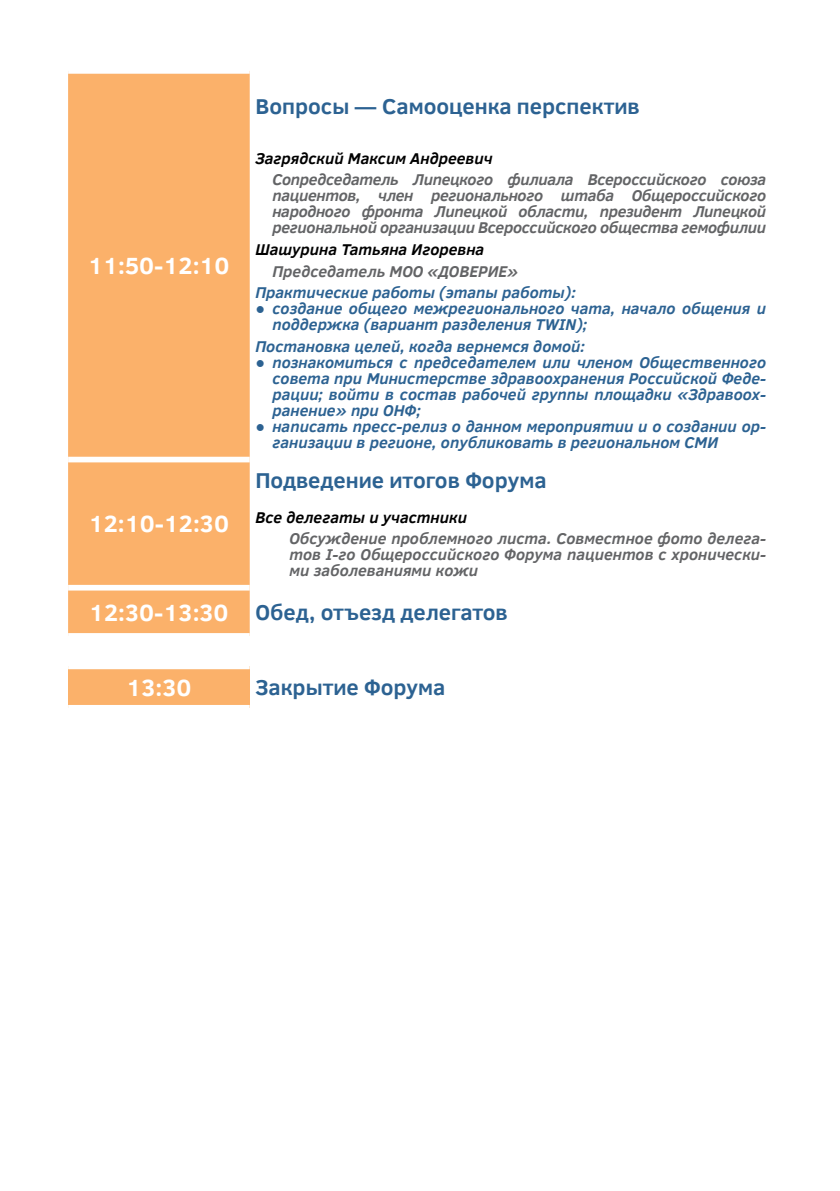
<style>
.page{position:relative;width:840px;height:1191px;background:#fff}
.page>*{position:absolute;margin:0;border:0;box-sizing:border-box;transform-origin:0 0}
.t1{font:700 24px "Clear Sans";color:#fff}
.t2{font:700 22px "Clear Sans";color:#2c6292}
.t3{font:italic 700 16px/16px "Clear Sans";color:#2c6292}
.t4{font:italic 700 16px/16px "Clear Sans";color:#636466;text-align:justify}
.t5{font:italic 700 16px "Clear Sans";color:#000}
.s1{font-weight:400;font-style:normal}
.s2{font-size:24px;color:#fff}
</style>
<div class="page">
<div style="left:68px;top:74px;width:181px;height:559px;background:#fbb16a"></div>
<div style="left:68px;top:457px;width:181px;height:5px;background:#fff"></div>
<div style="left:68px;top:585px;width:181px;height:5px;background:#fff"></div>
<div style="left:68px;top:666px;width:181px;height:42px;background:#fbb16a"></div>
<div style="left:68px;top:663px;width:181px;height:6px;background:#fff"></div>
<div style="left:68px;top:705px;width:181px;height:5px;background:#fff"></div>
<h1 class="t1" style="left:88px;top:248px;width:143px">11:50-12:10</h1>
<h2 class="t2" style="left:255px;top:90px;width:386px">Вопросы — Самооценка перспектив</h2>
<p class="t5" style="left:255px;top:147px;width:239px">Загрядский Максим Андреевич</p>
<p class="t4" style="left:272px;top:171px;width:495px">Сопредседатель Липецкого филиала Всероссийского союза пациентов, член регионального штаба Общероссийского народного фронта Липецкой области, президент Липецкой региональной организации Всероссийского общества гемофилии</p>
<p class="t5" style="left:255px;top:238px;width:230px">Шашурина Татьяна Игоревна</p>
<p class="t4" style="left:272px;top:263px;width:247px">Председатель МОО «ДОВЕРИЕ»</p>
<p class="t3" style="left:255px;top:284px;width:322px">Практические работы (этапы работы):</p>
<p class="t3" style="left:272px;top:300px;width:495px;text-indent:-17px"><span class="s1">●</span> cоздание общего межрегионального чата, начало общения и поддержка (вариант разделения TWIN);</p>
<p class="t3" style="left:255px;top:338px;width:331px">Постановка целей, когда вернемся домой:</p>
<p class="t3" style="left:272px;top:354px;width:495px;text-align:justify;text-indent:-17px"><span class="s1">●</span> познакомиться с председателем или членом Общественного совета при Министерстве здравоохранения Российской Феде&shy;рации; войти в состав рабочей группы площадки «Здравоох&shy;ранение» при ОНФ;</p>
<p class="t3" style="left:272px;top:418px;width:495px;text-indent:-17px"><span class="s1">●</span> написать пресс-релиз о данном мероприятии и о создании ор&shy;ганизации в регионе, опубликовать в региональном СМИ</p>
<h2 class="t2" style="left:255px;top:464px;width:292px">Подведение итогов Форума</h2>
<p class="t5" style="left:255px;top:505px;width:213px">Все делегаты и участники</p>
<p class="t4" style="left:289px;top:530px;width:478px">Обсуждение проблемного листа. Совместное фото делега&shy;тов I-го Общероссийского Форума пациентов с хронически&shy;ми заболеваниями кожи</p>
<h2 class="t2" style="left:89px;top:596px;width:420px"><span class="s2">12:30-13:30</span> Обед, отъезд делегатов</h2>
<h1 class="t1" style="left:89px;top:506px;width:142px">12:10-12:30</h1>
<h1 class="t1" style="left:126px;top:670px;width:67px">13:30</h1>
<h2 class="t2" style="left:255px;top:671px;width:191px">Закрытие Форума</h2>
</div>
